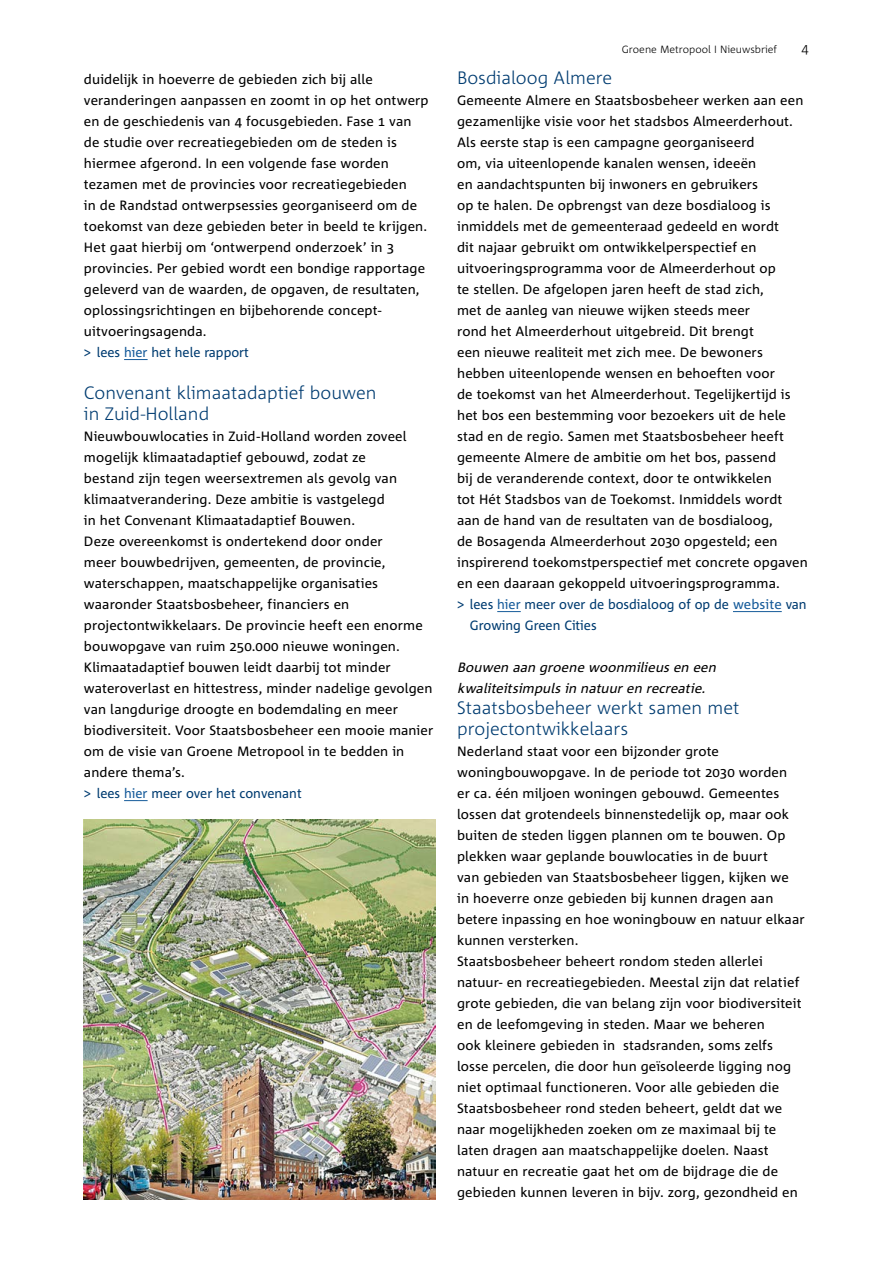
<style>
.page{position:relative;width:893px;height:1263px;background:#fff}
.page>*{position:absolute;margin:0;border:0;box-sizing:border-box;transform-origin:0 0}
.t1{font:18px/21px "Agrofont Mager";color:#003c71}
.t2{font:13.5px/21px "Agro Sans";letter-spacing:.01em;color:#000}
.t3{font:italic 13.5px/21px "Agro Sans";color:#000}
.t4{font:13.5px "Agro Sans";color:#003c71;scale:.96 1}
.t5{font:300 13.5px "Agro Sans";color:#000}
.t6{font:300 10.5px "Agro Sans";color:#000}
.s1{color:#003c71}
.s2{color:#165b9a}
</style>
<div class="page">
<svg style="left:124px;top:359px;width:24px;height:1px"></svg>
<svg style="left:124px;top:800px;width:24px;height:1px"></svg>
<svg style="left:497px;top:611px;width:24px;height:1px"></svg>
<hr style="left:733px;top:611px;width:49px;height:1px;background:#165b9a">
<img style="left:84px;top:819px;width:352px;height:380px">
<p class="t2" style="left:84px;top:69px;width:346px">duidelijk in hoeverre de gebieden zich bij alle veranderingen aanpassen en zoomt in op het ontwerp en de geschiedenis van 4 focusgebieden. Fase 1 van de studie over recreatiegebieden om de steden is hiermee afgerond. In een volgende fase worden tezamen met de provincies voor recreatiegebieden<br>in de Randstad ontwerpsessies georganiseerd om de toekomst van deze gebieden beter in beeld te krijgen.<br>Het gaat hierbij om ‘ontwerpend onderzoek’ in 3 provincies. Per gebied wordt een bondige rapportage geleverd van de waarden, de opgaven, de resultaten, oplossingsrichtingen en bijbehorende concept&shy;uitvoeringsagenda.<br><span class="s1">&gt; lees</span> <span class="s2">hier</span> <span class="s1">het hele rapport</span></p>
<h1 class="t1" style="left:84px;top:383px;width:294px">Convenant klimaatadaptief bouwen in Zuid-Holland</h1>
<p class="t2" style="left:84px;top:426px;width:351px">Nieuwbouwlocaties in Zuid-Holland worden zoveel mogelijk klimaatadaptief gebouwd, zodat ze<br>bestand zijn tegen weersextremen als gevolg van klimaatverandering. Deze ambitie is vastgelegd<br>in het Convenant Klimaatadaptief Bouwen.<br>Deze overeenkomst is ondertekend door onder<br>meer bouwbedrijven, gemeenten, de provincie, waterschappen, maatschappelijke organisaties waaronder Staatsbosbeheer, financiers en projectontwikkelaars. De provincie heeft een enorme bouwopgave van ruim 250.000 nieuwe woningen.<br>Klimaatadaptief bouwen leidt daarbij tot minder wateroverlast en hittestress, minder nadelige gevolgen van langdurige droogte en bodemdaling en meer biodiversiteit. Voor Staatsbosbeheer een mooie manier om de visie van Groene Metropool in te bedden in andere thema’s.<br><span class="s1">&gt; lees</span> <span class="s2">hier</span> <span class="s1">meer over het convenant</span></p>
<p class="t6" style="left:622px;top:44px;width:157px">Groene Metropool I Nieuwsbrief</p>
<p class="t5" style="left:802px;top:41px;width:9px">4</p>
<h1 class="t1" style="left:457px;top:68px;width:157px">Bosdialoog Almere</h1>
<p class="t2" style="left:457px;top:90px;width:348px">Gemeente Almere en Staatsbosbeheer werken aan een</p>
<p class="t2" style="left:457px;top:111px;width:337px">gezamenlijke visie voor het stadsbos Almeerderhout.</p>
<p class="t2" style="left:457px;top:132px;width:299px">Als eerste stap is een campagne georganiseerd</p>
<p class="t2" style="left:457px;top:153px;width:301px">om, via uiteenlopende kanalen wensen, ideeën</p>
<p class="t2" style="left:457px;top:174px;width:302px">en aandachtspunten bij inwoners en gebruikers</p>
<p class="t2" style="left:457px;top:195px;width:315px">op te halen. De opbrengst van deze bosdialoog is</p>
<p class="t2" style="left:457px;top:216px;width:323px">inmiddels met de gemeenteraad gedeeld en wordt</p>
<p class="t2" style="left:457px;top:237px;width:301px">dit najaar gebruikt om ontwikkelperspectief en</p>
<p class="t2" style="left:457px;top:258px;width:320px">uitvoeringsprogramma voor de Almeerderhout op</p>
<p class="t2" style="left:457px;top:279px;width:308px">te stellen. De afgelopen jaren heeft de stad zich,</p>
<p class="t2" style="left:457px;top:300px;width:295px">met de aanleg van nieuwe wijken steeds meer</p>
<p class="t2" style="left:457px;top:321px;width:298px">rond het Almeerderhout uitgebreid. Dit brengt</p>
<p class="t2" style="left:457px;top:342px;width:307px">een nieuwe realiteit met zich mee. De bewoners</p>
<p class="t2" style="left:457px;top:363px;width:319px">hebben uiteenlopende wensen en behoeften voor</p>
<p class="t2" style="left:457px;top:384px;width:335px">de toekomst van het Almeerderhout. Tegelijkertijd is</p>
<p class="t2" style="left:457px;top:405px;width:330px">het bos een bestemming voor bezoekers uit de hele</p>
<p class="t2" style="left:457px;top:426px;width:328px">stad en de regio. Samen met Staatsbosbeheer heeft</p>
<p class="t2" style="left:457px;top:447px;width:321px">gemeente Almere de ambitie om het bos, passend</p>
<p class="t2" style="left:457px;top:468px;width:316px">bij de veranderende context, door te ontwikkelen</p>
<p class="t2" style="left:457px;top:489px;width:327px">tot Hét Stadsbos van de Toekomst. Inmiddels wordt</p>
<p class="t2" style="left:457px;top:510px;width:317px">aan de hand van de resultaten van de bosdialoog,</p>
<p class="t2" style="left:457px;top:531px;width:322px">de Bosagenda Almeerderhout 2030 opgesteld; een</p>
<p class="t2" style="left:457px;top:552px;width:352px">inspirerend toekomstperspectief met concrete opgaven</p>
<p class="t2" style="left:457px;top:573px;width:324px">en een daaraan gekoppeld uitvoeringsprogramma.</p>
<p class="t4" style="left:457px;top:597px;width:366px">&gt; lees <span class="s2">hier</span> meer over de bosdialoog of op de <span class="s2">website</span> van</p>
<p class="t4" style="left:470px;top:618px;width:134px">Growing Green Cities</p>
<p class="t3" style="left:457px;top:657px;width:263px">Bouwen aan groene woonmilieusen een kwaliteitsimpulsin natuuren recreatie.</p>
<h1 class="t1" style="left:457px;top:698px;width:284px">Staatsbosbeheer werkt samen met projectontwikkelaars</h1>
<p class="t2" style="left:457px;top:741px;width:349px">Nederland staat voor een bijzonder grote woningbouwopgave. In de periode tot 2030 worden<br>er ca. één miljoen woningen gebouwd. Gemeentes lossen dat grotendeels binnenstedelijk op, maar ook buiten de steden liggen plannen om te bouwen. Op plekken waar geplande bouwlocaties in de buurt<br>van gebieden van Staatsbosbeheer liggen, kijken we<br>in hoeverre onze gebieden bij kunnen dragen aan betere inpassing en hoe woningbouw en natuur elkaar kunnen versterken.<br>Staatsbosbeheer beheert rondom steden allerlei natuur- en recreatiegebieden. Meestal zijn dat relatief grote gebieden, die van belang zijn voor biodiversiteit en de leefomgeving in steden. Maar we beheren<br>ook kleinere gebieden in stadsranden, soms zelfs losse percelen, die door hun geïsoleerde ligging nog niet optimaal functioneren. Voor alle gebieden die Staatsbosbeheer rond steden beheert, geldt dat we naar mogelijkheden zoeken om ze maximaal bij te laten dragen aan maatschappelijke doelen. Naast natuur en recreatie gaat het om de bijdrage die de gebieden kunnen leveren in bijv. zorg, gezondheid en</p>
</div>
